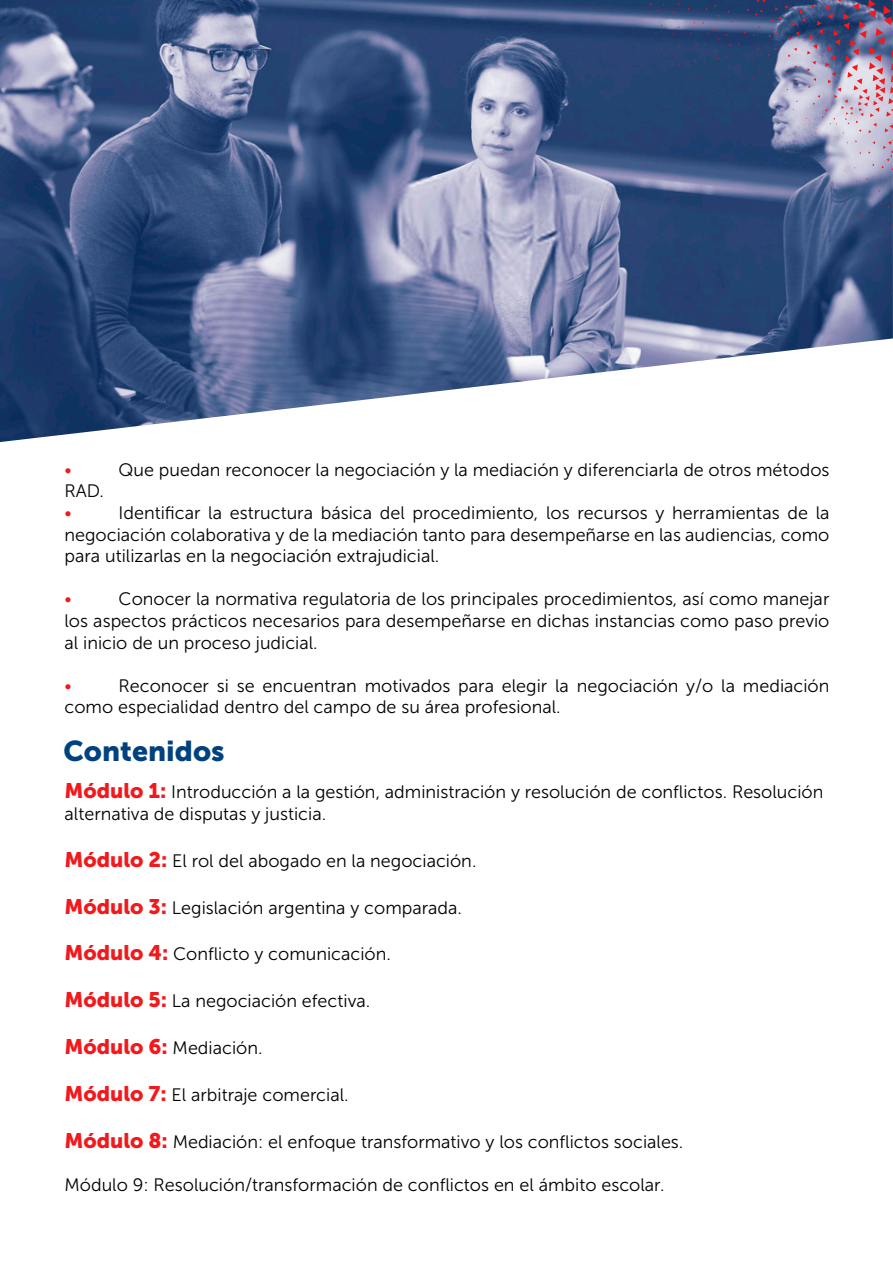
<style>
.page{position:relative;width:893px;height:1262px;background:#fff}
.page>*{position:absolute;margin:0;border:0;box-sizing:border-box;transform-origin:0 0}
.t1{font:28.5px "Museo Sans 900";color:#004280}
.t2{font:18px/21.6px "Museo Sans 300";color:#000}
.t3{font:18px "Museo Sans 300";color:#f2191d}
.s1{font-family:"Museo Sans 900";font-size:21px;color:#f2191d}
</style>
<div class="page">
<img style="left:0;top:0;width:892px;height:442px">
<svg style="left:672px;top:46px;width:7px;height:8px"></svg>
<svg style="left:672px;top:27px;width:7px;height:8px"></svg>
<svg style="left:687px;top:0;width:206px;height:265px;background:#57668e"></svg>
<svg style="left:657px;top:4px;width:7px;height:8px"></svg>
<p class="t3" style="left:64px;top:460px;width:9px">•</p>
<p class="t2" style="left:118px;top:459px;width:712px">Que puedan reconocer la negociación y la mediación y diferenciarla de otros métodos</p>
<p class="t2" style="left:64px;top:480px;width:41px">RAD.</p>
<p class="t3" style="left:64px;top:503px;width:9px">•</p>
<p class="t2" style="left:64px;top:502px;width:766px;text-align:justify;text-indent:54px">Identificar la estructura básica del procedimiento, los recursos y herramientas de la negociación colaborativa y de la mediación tanto para desempeñarse en las audiencias, como para utilizarlas en la negociación extrajudicial.</p>
<p class="t3" style="left:64px;top:589px;width:9px">•</p>
<p class="t2" style="left:64px;top:588px;width:766px;text-align:justify;text-indent:54px">Conocer la normativa regulatoria de los principales procedimientos, así como manejar los aspectos prácticos necesarios para desempeñarse en dichas instancias como paso previo al inicio de un proceso judicial.</p>
<p class="t3" style="left:64px;top:676px;width:9px">•</p>
<p class="t2" style="left:64px;top:675px;width:766px;text-indent:54px">Reconocer si se encuentran motivados para elegir la negociación y/o la mediación como especialidad dentro del campo de su área profesional.</p>
<h1 class="t1" style="left:63px;top:734px;width:163px">Contenidos</h1>
<p class="t2" style="left:64px;top:781px;width:760px"><span class="s1">Módulo 1:</span> Introducción a la gestión, administración y resolución de conflictos. Resolución alternativa de disputas y justicia.</p>
<p class="t2" style="left:64px;top:850px;width:413px"><span class="s1">Módulo 2:</span> El rol del abogado en la negociación.</p>
<p class="t2" style="left:64px;top:896px;width:399px"><span class="s1">Módulo 3:</span> Legislación argentina y comparada.</p>
<p class="t2" style="left:64px;top:943px;width:328px"><span class="s1">Módulo 4:</span> Conflicto y comunicación.</p>
<p class="t2" style="left:64px;top:990px;width:307px"><span class="s1">Módulo 5:</span> La negociación efectiva.</p>
<p class="t2" style="left:64px;top:1037px;width:199px"><span class="s1">Módulo 6:</span> Mediación.</p>
<p class="t2" style="left:64px;top:1084px;width:285px"><span class="s1">Módulo 7:</span> El arbitraje comercial.</p>
<p class="t2" style="left:64px;top:1130px;width:620px"><span class="s1">Módulo 8:</span> Mediación: el enfoque transformativo y los conflictos sociales.</p>
<p class="t2" style="left:64px;top:1174px;width:601px">Módulo 9: Resolución/transformación de conflictos en el ámbito escolar.</p>
</div>
